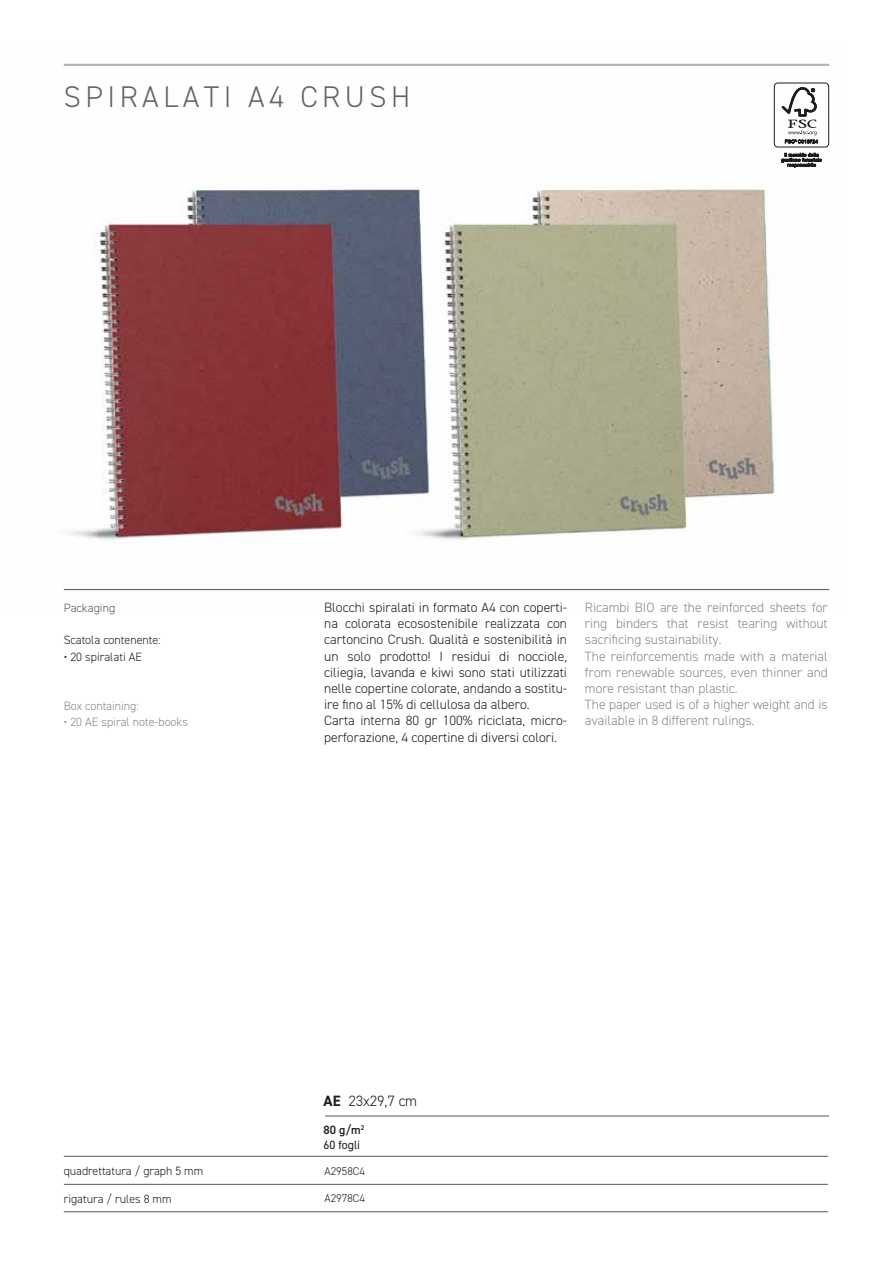
<style>
.page{position:relative;width:893px;height:1263px;background:#fff}
.page>*{position:absolute;margin:0;border:0;box-sizing:border-box;transform-origin:0 0}
.t1{font:300 30px "DIN2014";letter-spacing:.15em;color:#646363}
.t2{font:300 15px "DIN2014";color:#1d1d1b}
.t3{font:300 13.5px/16.2px "DIN2014";color:#1d1d1b}
.t4{font:300 13.5px/16.2px "DIN2014";color:#878787}
.t5{font:300 12.15px "DIN2014";color:#878787}
.t6{font:300 12.15px "DIN2014";color:#1d1d1b}
.t7{font:300 12.15px "DIN2014";color:#575756}
.t8{font:300 12px "DIN2014";color:#1d1d1b}
.t9{font:12px/15px "DIN2014";color:#1d1d1b}
.t10{font:300 11.25px "DIN2014";color:#1d1d1b}
.s1{font-weight:700}
.s2{font-weight:600}
</style>
<div class="page">
<img style="left:63px;top:63px;width:767px;height:528px">
<hr style="left:64px;top:64px;width:765px;height:2px;background:#b3b2b2">
<hr style="left:64px;top:589px;width:765px;height:1px;background:#575756">
<div style="left:774px;top:82px;width:55px;height:66px;border:1px solid #1d1d1b;border-radius:4px"></div>
<svg style="left:782px;top:87px;width:36px;height:56px"></svg>
<svg style="left:781px;top:153px;width:41px;height:15px"></svg>
<hr style="left:325px;top:1116px;width:504px;height:1px;background:#575756">
<hr style="left:64px;top:1156px;width:764px;height:1px;background:#575756">
<hr style="left:64px;top:1184px;width:764px;height:1px;background:#575756">
<hr style="left:64px;top:1211px;width:764px;height:1px;background:#575756">
<h1 class="t1" style="left:64px;top:78px;width:348px">SPIRALATI A4 CRUSH</h1>
<p class="t7" style="left:64px;top:600px;width:53px">Packaging</p>
<p class="t6" style="left:64px;top:633px;width:98px">Scatola contenente:</p>
<p class="t6" style="left:64px;top:649px;width:80px">• 20 spiralati AE</p>
<p class="t5" style="left:64px;top:698px;width:77px">Box containing:</p>
<p class="t5" style="left:64px;top:715px;width:126px">• 20 AE spiral note-books</p>
<p class="t3" style="left:324px;top:599px;width:244px">Blocchi spiralati in formato A4 con coperti&shy;na colorata ecosostenibile realizzata con cartoncino Crush. Qualità e sostenibilità in un solo prodotto! I residui di nocciole, ciliegia, lavanda e kiwi sono stati utilizzati nelle copertine colorate, andando a sostitu&shy;ire fino al 15% di cellulosa da albero.<br>Carta interna 80 gr 100% riciclata, micro&shy;perforazione, 4 copertine di diversi colori.</p>
<p class="t4" style="left:585px;top:599px;width:244px">Ricambi BIO are the reinforced sheets for ring binders that resist tearing without sacrificing sustainability.<br>The reinforcementis made with a material from renewable sources, even thinner and more resistant than plastic.<br>The paper used is of a higher weight and is available in 8 different rulings.</p>
<p class="t8" style="left:64px;top:1163px;width:141px">quadrettatura / graph 5 mm</p>
<p class="t8" style="left:64px;top:1191px;width:109px">rigatura / rules 8 mm</p>
<p class="t2" style="left:324px;top:1092px;width:95px"><span class="s1">AE</span> 23x29,7 cm</p>
<p class="t9" style="left:324px;top:1122px;width:42px"><span class="s2">80 g/m</span><sup>2<br></sup>60 fogli</p>
<p class="t10" style="left:325px;top:1164px;width:42px">A2958C4</p>
<p class="t10" style="left:325px;top:1192px;width:42px">A2978C4</p>
</div>
